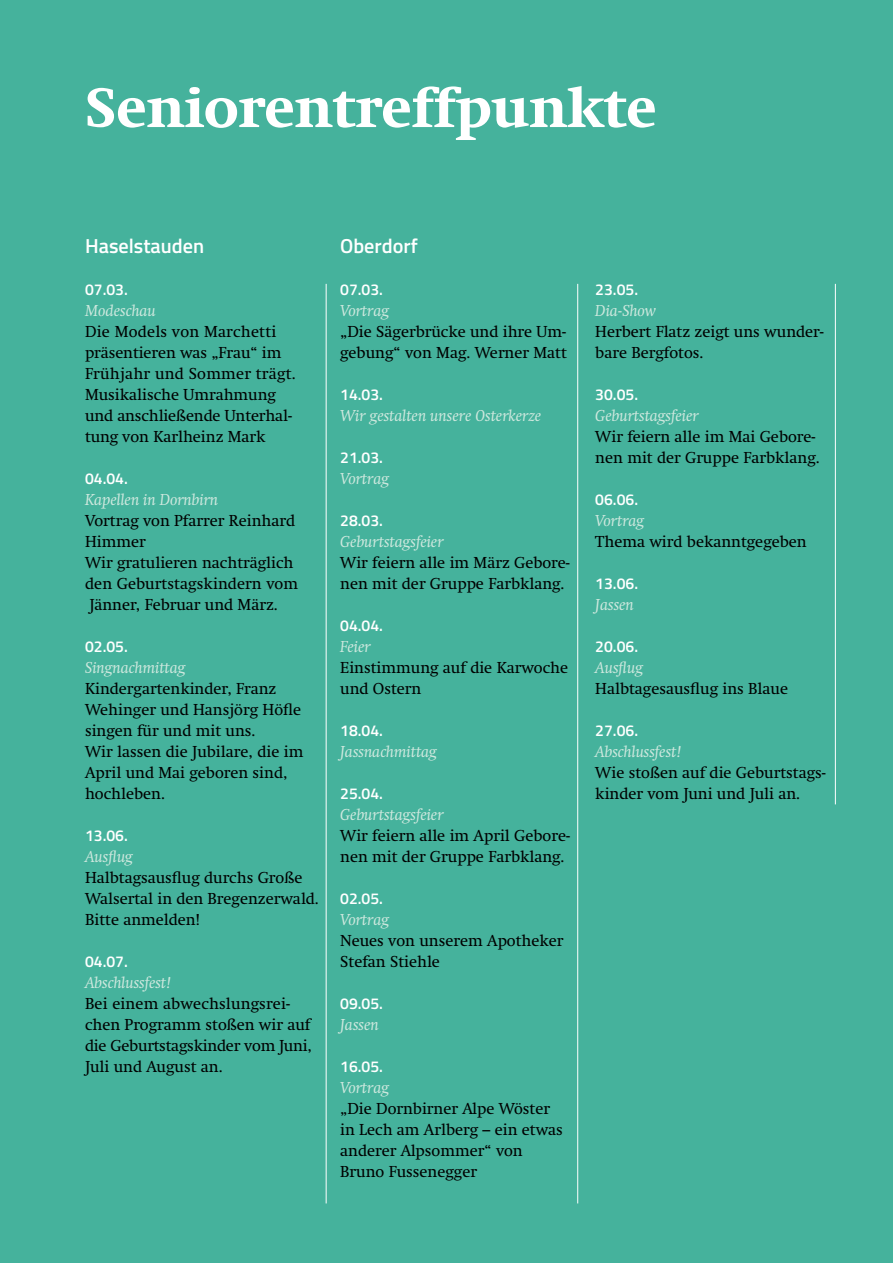
<style>
.page{position:relative;width:893px;height:1263px;background:#45b29c}
.page>*{position:absolute;margin:0;border:0;box-sizing:border-box;transform-origin:0 0}
.t1{font:800 54px "Swift";color:#fff}
.t2{font:600 20.25px "Titillium";color:#fff}
.t3{font:15.75px/21px "Swift";color:#000}
.t4{font:italic 15.75px "Swift";color:#cee8de}
.t5{font:600 15.75px "Titillium";color:#fff}
</style>
<div class="page">
<hr style="left:326px;top:284px;width:1px;height:919px;background:#fff">
<hr style="left:577px;top:284px;width:1px;height:919px;background:#fff">
<hr style="left:835px;top:284px;width:1px;height:520px;background:#fff">
<h1 class="t1" style="left:85px;top:76px;width:573px">Seniorentreffpunkte</h1>
<p class="t2" style="left:85px;top:231px;width:121px">Haselstauden</p>
<p class="t5" style="left:85px;top:278px;width:44px">07.03.</p>
<p class="t4" style="left:85px;top:301px;width:72px">Modeschau</p>
<p class="t3" style="left:85px;top:321px;width:212px">Die Models von Marchetti präsentieren was „Frau“ im<br>Frühjahr und Sommer trägt.<br>Musikalische Umrahmung und anschließende Unterhal&shy;tung von Karlheinz Mark</p>
<p class="t5" style="left:85px;top:467px;width:44px">04.04.</p>
<p class="t4" style="left:85px;top:490px;width:135px">Kapellen in Dornbirn</p>
<p class="t3" style="left:85px;top:510px;width:215px">Vortrag von Pfarrer Reinhard<br>Himmer<br>Wir gratulieren nachträglich den Geburtstagskindern vom<br>Jänner, Februar und März.</p>
<p class="t5" style="left:85px;top:635px;width:44px">02.05.</p>
<p class="t4" style="left:85px;top:658px;width:102px">Singnachmittag</p>
<p class="t3" style="left:85px;top:678px;width:220px">Kindergartenkinder, Franz<br>Wehinger und Hansjörg Höfle singen für und mit uns.<br>Wir lassen die Jubilare, die im<br>April und Mai geboren sind, hochleben.</p>
<p class="t5" style="left:85px;top:824px;width:44px">13.06.</p>
<p class="t4" style="left:85px;top:847px;width:49px">Ausflug</p>
<p class="t3" style="left:85px;top:867px;width:235px">Halbtagsausflug durchs Große<br>Walsertal in den Bregenzerwald.<br>Bitte anmelden!</p>
<p class="t5" style="left:85px;top:950px;width:44px">04.07.</p>
<p class="t4" style="left:85px;top:973px;width:88px">Abschlussfest!</p>
<p class="t3" style="left:85px;top:993px;width:228px">Bei einem abwechslungsrei&shy;chen Programm stoßen wir auf die Geburtstagskinder vom Juni,<br>Juli und August an.</p>
<p class="t2" style="left:340px;top:231px;width:79px">Oberdorf</p>
<p class="t5" style="left:340px;top:278px;width:44px">07.03.</p>
<p class="t4" style="left:340px;top:301px;width:50px">Vortrag</p>
<p class="t3" style="left:340px;top:321px;width:228px">„Die Sägerbrücke und ihre Um&shy;gebung“ von Mag. Werner Matt</p>
<p class="t5" style="left:340px;top:383px;width:44px">14.03.</p>
<p class="t4" style="left:340px;top:406px;width:203px">Wir gestalten unsere Osterkerze</p>
<p class="t5" style="left:340px;top:446px;width:44px">21.03.</p>
<p class="t4" style="left:340px;top:469px;width:50px">Vortrag</p>
<p class="t5" style="left:340px;top:509px;width:44px">28.03.</p>
<p class="t4" style="left:340px;top:532px;width:105px">Geburtstagsfeier</p>
<p class="t3" style="left:340px;top:552px;width:231px">Wir feiern alle im März Gebore&shy;nen mit der Gruppe Farbklang.</p>
<p class="t5" style="left:340px;top:614px;width:44px">04.04.</p>
<p class="t4" style="left:340px;top:637px;width:32px">Feier</p>
<p class="t3" style="left:340px;top:657px;width:229px">Einstimmung auf die Karwoche und Ostern</p>
<p class="t5" style="left:340px;top:719px;width:44px">18.04.</p>
<p class="t4" style="left:340px;top:742px;width:98px">Jassnachmittag</p>
<p class="t5" style="left:340px;top:782px;width:44px">25.04.</p>
<p class="t4" style="left:340px;top:805px;width:105px">Geburtstagsfeier</p>
<p class="t3" style="left:340px;top:825px;width:231px">Wir feiern alle im April Gebore&shy;nen mit der Gruppe Farbklang.</p>
<p class="t5" style="left:340px;top:887px;width:44px">02.05.</p>
<p class="t4" style="left:340px;top:910px;width:50px">Vortrag</p>
<p class="t3" style="left:340px;top:930px;width:225px">Neues von unserem Apotheker<br>Stefan Stiehle</p>
<p class="t5" style="left:340px;top:992px;width:44px">09.05.</p>
<p class="t4" style="left:340px;top:1015px;width:40px">Jassen</p>
<p class="t5" style="left:340px;top:1055px;width:44px">16.05.</p>
<p class="t4" style="left:340px;top:1078px;width:50px">Vortrag</p>
<p class="t3" style="left:340px;top:1098px;width:224px">„Die Dornbirner Alpe Wöster in Lech am Arlberg – ein etwas anderer Alpsommer“ von<br>Bruno Fussenegger</p>
<p class="t5" style="left:595px;top:278px;width:44px">23.05.</p>
<p class="t4" style="left:595px;top:301px;width:62px">Dia-Show</p>
<p class="t3" style="left:595px;top:321px;width:230px">Herbert Flatz zeigt uns wunder&shy;bare Bergfotos.</p>
<p class="t5" style="left:595px;top:383px;width:44px">30.05.</p>
<p class="t4" style="left:595px;top:406px;width:105px">Geburtstagsfeier</p>
<p class="t3" style="left:595px;top:426px;width:226px">Wir feiern alle im Mai Gebore&shy;nen mit der Gruppe Farbklang.</p>
<p class="t5" style="left:595px;top:488px;width:44px">06.06.</p>
<p class="t4" style="left:595px;top:511px;width:50px">Vortrag</p>
<p class="t3" style="left:595px;top:531px;width:213px">Thema wird bekanntgegeben</p>
<p class="t5" style="left:595px;top:572px;width:44px">13.06.</p>
<p class="t4" style="left:595px;top:595px;width:40px">Jassen</p>
<p class="t5" style="left:595px;top:635px;width:44px">20.06.</p>
<p class="t4" style="left:595px;top:658px;width:49px">Ausflug</p>
<p class="t3" style="left:595px;top:678px;width:194px">Halbtagesausflug ins Blaue</p>
<p class="t5" style="left:595px;top:719px;width:44px">27.06.</p>
<p class="t4" style="left:595px;top:742px;width:88px">Abschlussfest!</p>
<p class="t3" style="left:595px;top:762px;width:232px">Wie stoßen auf die Geburtstags&shy;kinder vom Juni und Juli an.</p>
</div>
